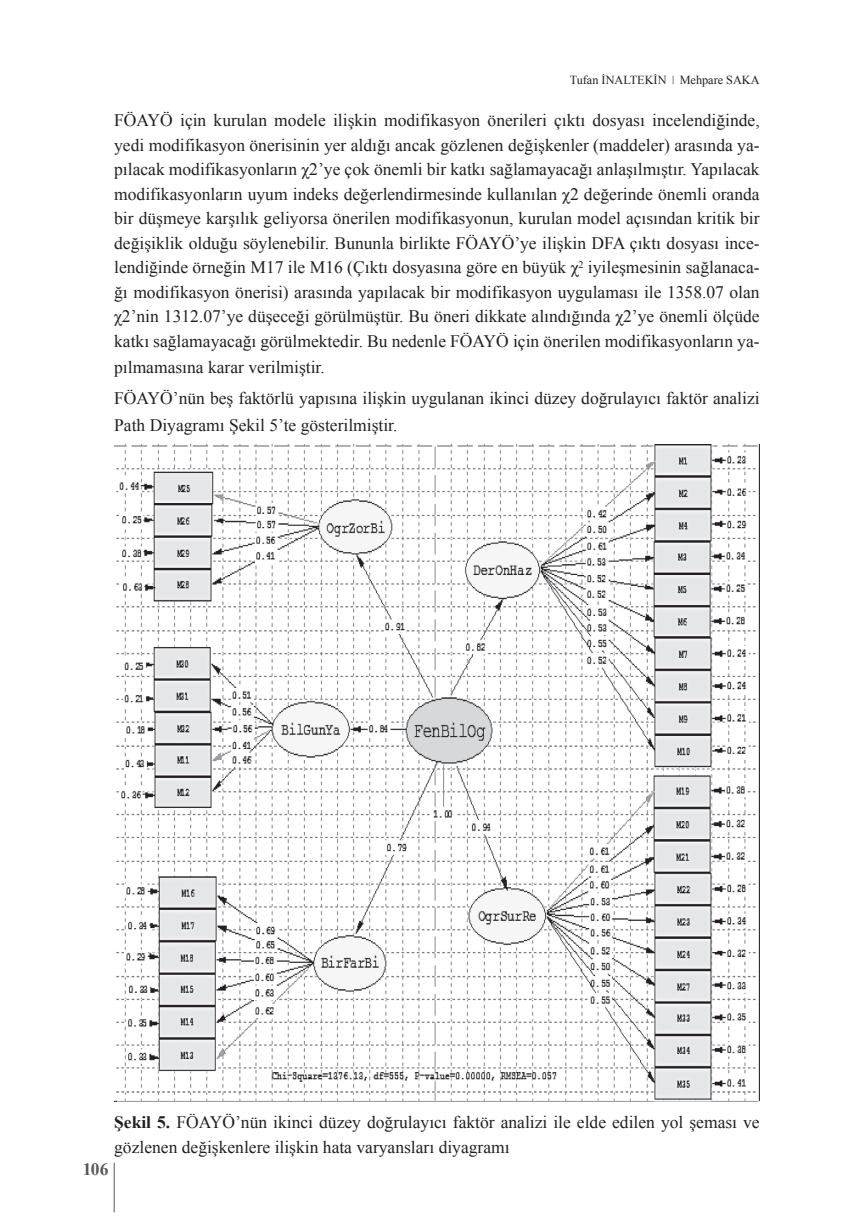
<style>
.page{position:relative;width:859px;height:1221px;background:#fff}
.page>*{position:absolute;margin:0;border:0;box-sizing:border-box;transform-origin:0 0}
.t1{font:17.5px/24.5px "Times New Roman";color:#231f20}
.t2{font:700 17.5px "Times New Roman";color:#57585a}
.t3{font:12.25px "Times New Roman";color:#231f20}
.s1{font-weight:700}
</style>
<div class="page">
<hr style="left:114px;top:1162px;width:1px;height:50px;background:#57585a">
<img style="left:114px;top:444px;width:645px;height:656px">
<p class="t3" style="left:569px;top:72px;width:191px">Tufan İNALTEKİN Mehpare SAKA</p>
<p class="t1" style="left:114px;top:108px;width:646px;text-align:justify">FÖAYÖ için kurulan modele ilişkin modifikasyon önerileri çıktı dosyası incelendiğinde, yedi modifikasyon önerisinin yer aldığı ancak gözlenen değişkenler (maddeler) arasında ya&shy;pılacak modifikasyonların χ2’ye çok önemli bir katkı sağlamayacağı anlaşılmıştır. Yapılacak modifikasyonların uyum indeks değerlendirmesinde kullanılan χ2 değerinde önemli oranda bir düşmeye karşılık geliyorsa önerilen modifikasyonun, kurulan model açısından kritik bir değişiklik olduğu söylenebilir. Bununla birlikte FÖAYÖ’ye ilişkin DFA çıktı dosyası ince&shy;lendiğinde örneğin M17 ile M16 (Çıktı dosyasına göre en büyük χ<sup>2</sup> iyileşmesinin sağlanaca&shy;ğı modifikasyon önerisi) arasında yapılacak bir modifikasyon uygulaması ile 1358.07 olan χ2’nin 1312.07’ye düşeceği görülmüştür. Bu öneri dikkate alındığında χ2’ye önemli ölçüde katkı sağlamayacağı görülmektedir. Bu nedenle FÖAYÖ için önerilen modifikasyonların ya-</p>
<p class="t1" style="left:114px;top:355px;width:212px">pılmamasına karar verilmiştir.</p>
<p class="t1" style="left:114px;top:385px;width:646px;line-height:26.2px">FÖAYÖ’nün beş faktörlü yapısına ilişkin uygulanan ikinci düzey doğrulayıcı faktör analizi<br>Path Diyagramı Şekil 5’te gösterilmiştir.</p>
<p class="t1" style="left:114px;top:1109px;width:646px"><span class="s1">Şekil 5.</span> FÖAYÖ’nün ikinci düzey doğrulayıcı faktör analizi ile elde edilen yol şeması ve gözlenen değişkenlere ilişkin hata varyansları diyagramı</p>
<p class="t2" style="left:83px;top:1156px;width:27px">106</p>
</div>
